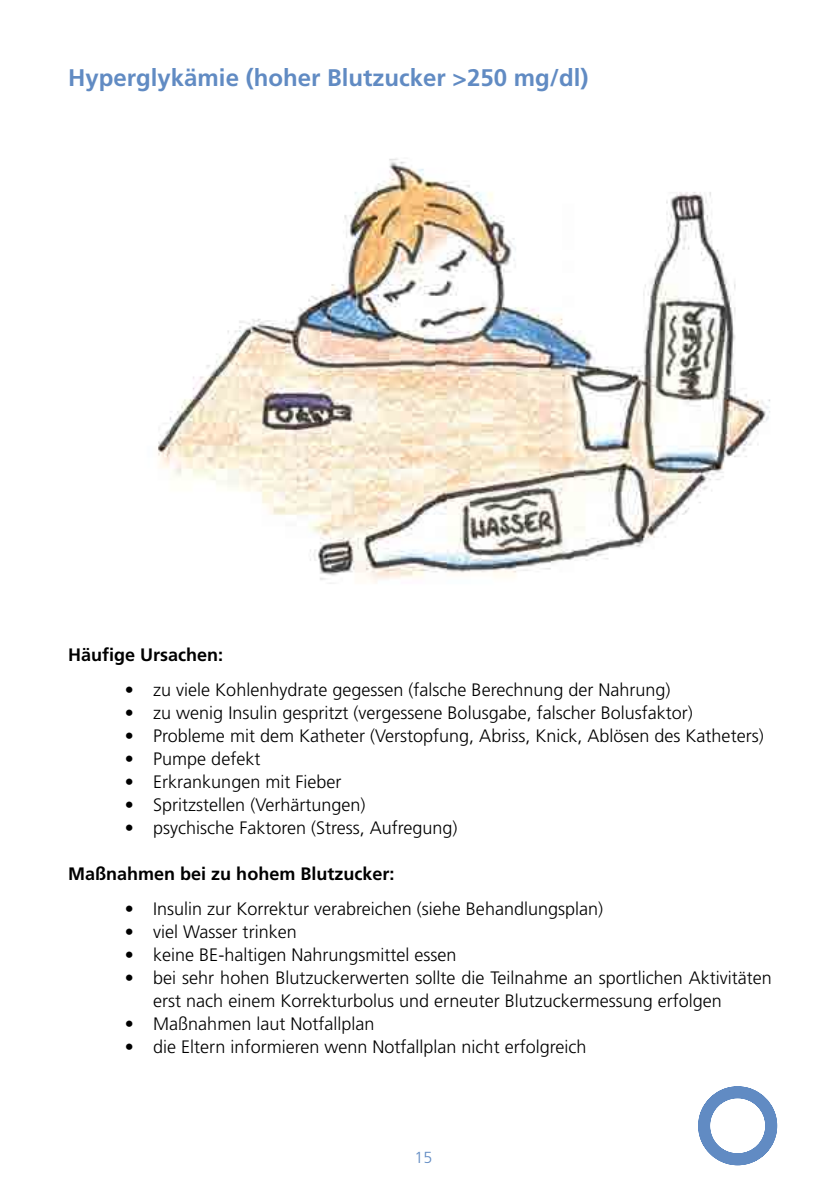
<style>
.page{position:relative;width:840px;height:1191px;background:#fff}
.page>*{position:absolute;margin:0;border:0;box-sizing:border-box;transform-origin:0 0}
.t1{font:700 24px "Frutiger LT Std";color:#618bc3}
.t2{font:300 18px/23px "Frutiger LT Std";color:#000}
.t3{font:700 18px "Frutiger LT Std";color:#000}
.t4{font:300 16px "Frutiger LT Std";color:#618bc3}
</style>
<div class="page">
<svg style="left:698px;top:1086px;width:78px;height:79px"></svg>
<img style="left:158px;top:158px;width:612px;height:426px">
<h1 class="t1" style="left:68px;top:64px;width:521px">Hyperglykämie (hoher Blutzucker &gt;250 mg/dl)</h1>
<p class="t3" style="left:68px;top:644px;width:157px">Häufige Ursachen:</p>
<p class="t2" style="left:125px;top:679px;width:547px">• zu viele Kohlenhydrate gegessen (falsche Berechnung der Nahrung)</p>
<p class="t2" style="left:125px;top:702px;width:569px">• zu wenig Insulin gespritzt (vergessene Bolusgabe, falscher Bolusfaktor)</p>
<p class="t2" style="left:125px;top:725px;width:640px">• Probleme mit dem Katheter (Verstopfung, Abriss, Knick, Ablösen des Katheters)</p>
<p class="t2" style="left:125px;top:748px;width:137px">• Pumpe defekt</p>
<p class="t2" style="left:125px;top:771px;width:218px">• Erkrankungen mit Fieber</p>
<p class="t2" style="left:125px;top:794px;width:242px">• Spritzstellen (Verhärtungen)</p>
<p class="t2" style="left:125px;top:817px;width:334px">• psychische Faktoren (Stress, Aufregung)</p>
<p class="t3" style="left:68px;top:863px;width:328px">Maßnahmen bei zu hohem Blutzucker:</p>
<p class="t2" style="left:125px;top:898px;width:479px">• Insulin zur Korrektur verabreichen (siehe Behandlungsplan)</p>
<p class="t2" style="left:125px;top:921px;width:173px">• viel Wasser trinken</p>
<p class="t2" style="left:125px;top:944px;width:333px">• keine BE-haltigen Nahrungsmittel essen</p>
<p class="t2" style="left:153px;top:967px;width:619px;text-indent:-28px">• bei sehr hohen Blutzuckerwerten sollte die Teilnahme an sportlichen Aktivitäten erst nach einem Korrekturbolus und erneuter Blutzuckermessung erfolgen</p>
<p class="t2" style="left:125px;top:1013px;width:251px">• Maßnahmen laut Notfallplan</p>
<p class="t2" style="left:125px;top:1036px;width:463px">• die Eltern informieren wenn Notfallplan nicht erfolgreich</p>
<p class="t4" style="left:414px;top:1148px;width:19px">15</p>
</div>
